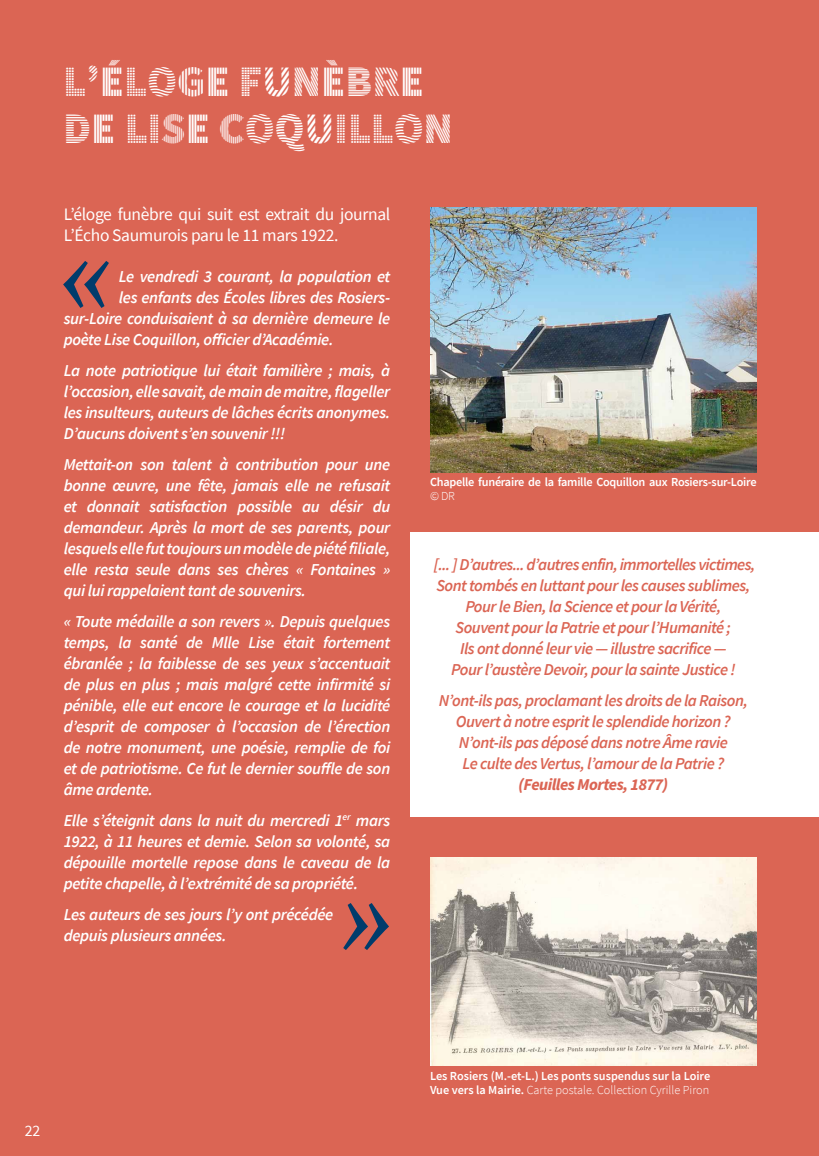
<style>
.page{position:relative;width:819px;height:1156px;background:#db6554}
.page>*{position:absolute;margin:0;border:0;box-sizing:border-box;transform-origin:0 0}
.t1{font:43.75px/47.2px "Source Sans Pro DISPLAY";color:#fff}
.t2{font:17.5px/21px "Source Sans Pro";letter-spacing:-.02em;color:#fff}
.t3{font:italic 600 16.62px/21px "Source Sans Pro";letter-spacing:-.02em;color:#fff;text-align:justify}
.t4{font:italic 600 16.62px/21px "Source Sans Pro";letter-spacing:-.03em;color:#db6554;text-align:center}
.t5{font:italic 700 16.62px "Source Sans Pro";letter-spacing:-.03em;color:#db6554}
.t6{font:15.75px "Source Sans Pro";color:#fff}
.t7{font:600 12.25px/14px "Source Sans Pro";color:#fff}
.t8{font:600 12.25px "Source Sans Pro";letter-spacing:-.02em;color:#fff}
.t9{font:300 12.25px "Source Sans Pro";color:#fff}
.s1{font-weight:300}
</style>
<div class="page">
<img style="left:430px;top:857px;width:326px;height:209px">
<img style="left:430px;top:208px;width:326px;height:264px">
<div style="left:410px;top:532px;width:409px;height:284px;background:#fff"></div>
<svg style="left:63px;top:261px;width:46px;height:47px"></svg>
<svg style="left:343px;top:903px;width:46px;height:47px"></svg>
<h1 class="t1" style="left:63px;top:59px;width:391px">L’ÉLOGE FUNÈBRE<br>DE LISE COQUILLON</h1>
<p class="t2" style="left:64px;top:204px;width:328px">L’éloge funèbre qui suit est extrait du journal<br>L’Écho Saumurois paru le 11 mars 1922.</p>
<p class="t3" style="left:119px;top:266px;width:273px">Le vendredi 3 courant, la population et</p>
<p class="t3" style="left:119px;top:287px;width:273px">les enfants des Écoles libres des Rosiers-</p>
<p class="t3" style="left:64px;top:308px;width:328px">sur-Loire conduisaient à sa dernière demeure le</p>
<p class="t3" style="left:64px;top:329px;width:271px">poète Lise Coquillon, officier d’Académie.</p>
<p class="t3" style="left:64px;top:359px;width:328px">La note patriotique lui était familière ; mais, à l’occasion, elle savait, de main de maitre, flageller les insulteurs, auteurs de lâches écrits anonymes.<br>D’aucuns doivent s’en souvenir !!!</p>
<p class="t3" style="left:64px;top:453px;width:328px">Mettait-on son talent à contribution pour une bonne œuvre, une fête, jamais elle ne refusait et donnait satisfaction possible au désir du demandeur. Après la mort de ses parents, pour lesquels elle fut toujours un modèle de piété filiale, elle resta seule dans ses chères « Fontaines » qui lui rappelaient tant de souvenirs.</p>
<p class="t3" style="left:64px;top:610px;width:328px">« Toute médaille a son revers ». Depuis quelques temps, la santé de Mlle Lise était fortement ébranlée ; la faiblesse de ses yeux s’accentuait de plus en plus ; mais malgré cette infirmité si pénible, elle eut encore le courage et la lucidité d’esprit de composer à l’occasion de l’érection de notre monument, une poésie, remplie de foi et de patriotisme. Ce fut le dernier souffle de son âme ardente.</p>
<p class="t3" style="left:64px;top:809px;width:328px">Elle s’éteignit dans la nuit du mercredi 1<sup>er</sup> mars 1922, à 11 heures et demie. Selon sa volonté, sa dépouille mortelle repose dans le caveau de la petite chapelle, à l’extrémité de sa propriété.</p>
<p class="t3" style="left:64px;top:903px;width:271px">Les auteurs de ses jours l’y ont précédée depuis plusieurs années.</p>
<p class="t8" style="left:430px;top:474px;width:328px">Chapelle funéraire de la famille Coquillon aux Rosiers-sur-Loire</p>
<p class="t9" style="left:430px;top:488px;width:26px">© DR</p>
<p class="t4" style="left:434px;top:554px;width:323px">[... ] D’autres... d’autres enfin, immortelles victimes, Sont tombés en luttant pour les causes sublimes, Pour le Bien, la Science et pour la Vérité,<br>Souvent pour la Patrie et pour l’Humanité ;<br>Ils ont donné leur vie — illustre sacrifice —<br>Pour l’austère Devoir, pour la sainte Justice !</p>
<p class="t4" style="left:439px;top:690px;width:310px">N’ont-ils pas, proclamant les droits de la Raison, Ouvert à notre esprit le splendide horizon ?<br>N’ont-ils pas déposé dans notre Âme ravie<br>Le culte des Vertus, l’amour de la Patrie ?</p>
<p class="t5" style="left:518px;top:773px;width:151px">(Feuilles Mortes, 1877)</p>
<p class="t6" style="left:25px;top:1121px;width:17px">22</p>
<p class="t7" style="left:430px;top:1069px;width:282px">Les Rosiers (M.-et-L.) Les ponts suspendus sur la Loire<br>Vue vers la Mairie. <span class="s1">Carte postale. Collection Cyrille Piron</span></p>
</div>
